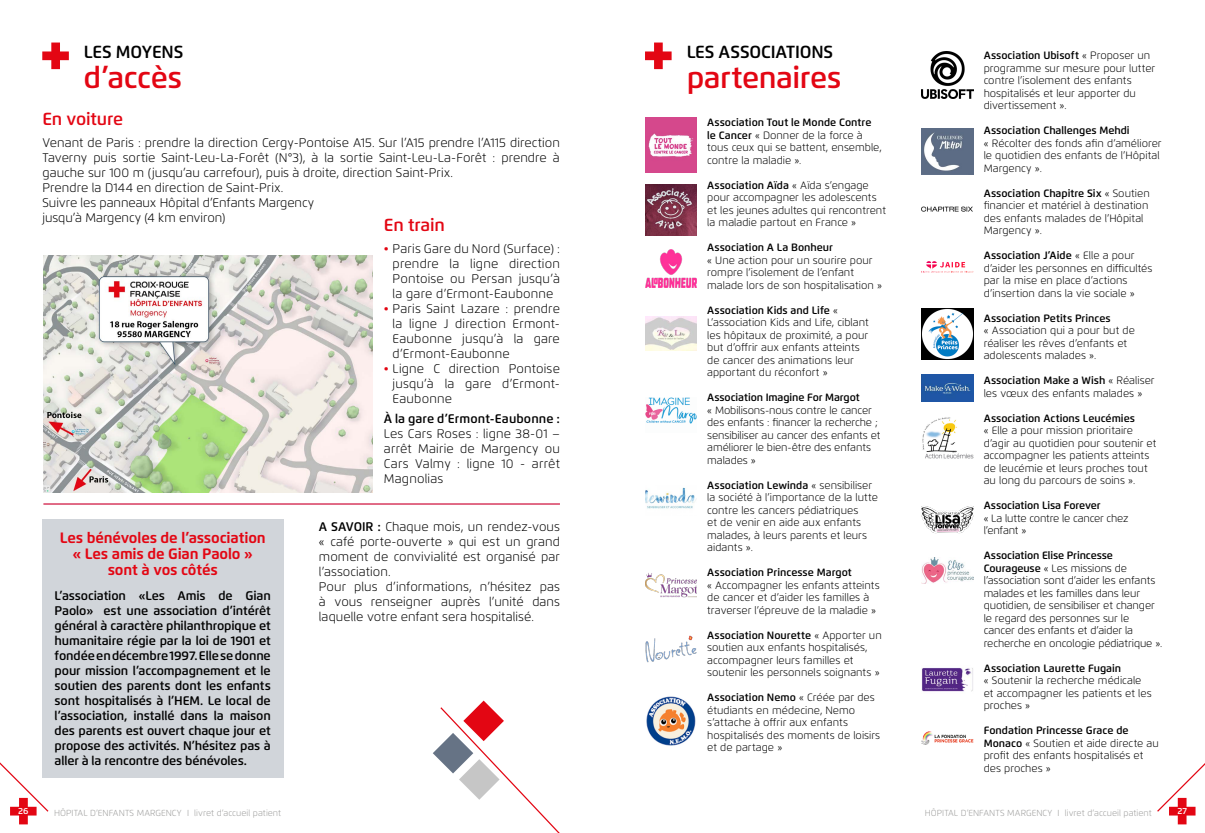
<style>
.page{position:relative;width:1205px;height:833px;background:#fff}
.page>*{position:absolute;margin:0;border:0;box-sizing:border-box;transform-origin:0 0}
.t1{font:600 30px "Flexo";letter-spacing:-.015em;color:#e30613}
.t2{font:600 17.5px "Flexo";letter-spacing:-.01em;color:#000}
.t3{font:600 17.5px "Flexo";letter-spacing:-.01em;color:#e30613}
.t4{font:700 15px/16.2px "Flexo";letter-spacing:-.01em;color:#e30613;text-align:center}
.t5{font:300 12.5px/15px "Flexo";letter-spacing:.005em;color:#000;text-align:justify}
.t6{font:600 12.5px/15px "Flexo";letter-spacing:-.005em;color:#000;text-align:justify}
.t7{font:300 10.62px/12.5px "Flexo";color:#000}
.t8{font:600 10.62px "Flexo";color:#000}
.t9{font:300 10.62px/12.5px "Flexo";letter-spacing:-.02em;color:#000}
.t10{font:300 8.75px "Flexo";color:#9d9d9c}
.t11{font:600 8.75px "Flexo";color:#fff}
.s1{color:#e30613}
.s2{font-weight:600}
</style>
<div class="page">
<svg style="left:42px;top:43px;width:27px;height:26px"></svg>
<svg style="left:645px;top:43px;width:26px;height:26px"></svg>
<div style="left:42px;top:519px;width:241px;height:259px;background:#d1d5da"></div>
<hr style="left:43px;top:503px;width:517px;height:1px;background:#cf1540">
<img style="left:645px;top:118px;width:51px;height:55px">
<img style="left:645px;top:184px;width:51px;height:51px">
<img style="left:645px;top:250px;width:51px;height:37px">
<img style="left:645px;top:316px;width:51px;height:34px">
<img style="left:645px;top:397px;width:51px;height:27px">
<img style="left:645px;top:487px;width:51px;height:22px">
<img style="left:645px;top:573px;width:51px;height:24px">
<img style="left:645px;top:635px;width:51px;height:28px">
<img style="left:646px;top:696px;width:50px;height:50px">
<img style="left:921px;top:51px;width:52px;height:47px">
<img style="left:921px;top:128px;width:52px;height:46px">
<img style="left:921px;top:206px;width:52px;height:6px">
<img style="left:921px;top:261px;width:52px;height:12px">
<img style="left:921px;top:309px;width:52px;height:51px">
<img style="left:921px;top:374px;width:52px;height:28px">
<img style="left:921px;top:506px;width:52px;height:27px">
<img style="left:922px;top:417px;width:51px;height:41px">
<img style="left:921px;top:558px;width:52px;height:25px">
<img style="left:922px;top:668px;width:51px;height:24px">
<img style="left:921px;top:731px;width:52px;height:13px">
<svg style="left:433px;top:700px;width:127px;height:133px"></svg>
<img style="left:43px;top:255px;width:329px;height:237px">
<div style="left:1178px;top:798px;width:8px;height:26px;background:#e30613"></div>
<div style="left:1169px;top:806px;width:26px;height:9px;background:#e30613"></div>
<svg style="left:1157px;top:763px;width:48px;height:50px"></svg>
<div style="left:19px;top:798px;width:9px;height:26px;background:#e30613"></div>
<div style="left:10px;top:806px;width:27px;height:9px;background:#e30613"></div>
<svg style="left:0;top:762px;width:49px;height:51px"></svg>
<h2 class="t2" style="left:84px;top:41px;width:101px">LES MOYENS</h2>
<h1 class="t1" style="left:84px;top:59px;width:100px">d’accès</h1>
<h2 class="t3" style="left:43px;top:108px;width:82px">En voiture</h2>
<p class="t5" style="left:43px;top:136px;width:519px;text-align:left">Venant de Paris : prendre la direction Cergy-Pontoise A15. Sur l’A15 prendre l’A115 direction Taverny puis sortie Saint-Leu-La-Forêt (N°3), à la sortie Saint-Leu-La-Forêt : prendre à gauche sur 100 m (jusqu’au carrefour), puis à droite, direction Saint-Prix.<br>Prendre la D144 en direction de Saint-Prix.<br>Suivre les panneaux Hôpital d’Enfants Margency<br>jusqu’à Margency (4 km environ)</p>
<h2 class="t3" style="left:384px;top:214px;width:63px">En train</h2>
<p class="t5" style="left:393px;top:241px;width:169px;text-indent:-9px"><span class="s1">•</span> Paris Gare du Nord (Surface) : prendre la ligne direction Pontoise ou Persan jusqu’à la gare d’Ermont-Eaubonne</p>
<p class="t5" style="left:393px;top:301px;width:169px;text-indent:-9px"><span class="s1">•</span> Paris Saint Lazare : prendre la ligne J direction Ermont-Eaubonne jusqu’à la gare d’Ermont-Eaubonne</p>
<p class="t5" style="left:393px;top:361px;width:169px;text-indent:-9px"><span class="s1">•</span> Ligne C direction Pontoise jusqu’à la gare d’Ermont-Eaubonne</p>
<p class="t6" style="left:384px;top:411px;width:178px">À la gare d’Ermont-Eaubonne :</p>
<p class="t5" style="left:384px;top:426px;width:177px">Les Cars Roses : ligne 38-01 – arrêt Mairie de Margency ou Cars Valmy : ligne 10 - arrêt Magnolias</p>
<p class="t5" style="left:319px;top:519px;width:242px;text-align:left"><span class="s2">A SAVOIR :</span> Chaque mois, un rendez-vous « café porte-ouverte » qui est un grand moment de convivialité est organisé par l’association.<br>Pour plus d’informations, n’hésitez pas à vous renseigner auprès l’unité dans laquelle votre enfant sera hospitalisé.</p>
<h3 class="t4" style="left:60px;top:529px;width:207px">Les bénévoles de l’association « Les amis de Gian Paolo » sont à vos côtés</h3>
<p class="t6" style="left:55px;top:588px;width:218px">L’association «Les Amis de Gian Paolo» est une association d’intérêt général à caractère philanthropique et humanitaire régie par la loi de 1901 et fondée en décembre 1997. Elle se donne pour mission l’accompagnement et le soutien des parents dont les enfants sont hospitalisés à l’HEM. Le local de l’association, installé dans la maison des parents est ouvert chaque jour et propose des activités. N’hésitez pas à aller à la rencontre des bénévoles.</p>
<h2 class="t2" style="left:687px;top:41px;width:148px">LES ASSOCIATIONS</h2>
<h1 class="t1" style="left:687px;top:59px;width:156px">partenaires</h1>
<p class="t7" style="left:707px;top:116px;width:176px"><span class="s2">Association Tout le Monde Contre le Cancer</span> « Donner de la force à tous ceux qui se battent, ensemble, contre la maladie ».</p>
<p class="t7" style="left:707px;top:179px;width:180px"><span class="s2">Association Aïda</span> « Aïda s’engage pour accompagner les adolescents et les jeunes adultes qui rencontrent la maladie partout en France »</p>
<p class="t8" style="left:707px;top:241px;width:127px">Association A La Bonheur</p>
<p class="t7" style="left:707px;top:254px;width:176px">« Une action pour un sourire pour rompre l’isolement de l’enfant malade lors de son hospitalisation »</p>
<p class="t7" style="left:707px;top:304px;width:163px"><span class="s2">Association Kids and Life</span> «<br>L’association Kids and Life, ciblant les hôpitaux de proximité, a pour but d’offrir aux enfants atteints de cancer des animations leur apportant du réconfort »</p>
<p class="t8" style="left:707px;top:391px;width:154px">Association Imagine For Margot</p>
<p class="t7" style="left:707px;top:404px;width:175px">« Mobilisons-nous contre le cancer des enfants : financer la recherche ; sensibiliser au cancer des enfants et améliorer le bien-être des enfants malades »</p>
<p class="t7" style="left:707px;top:479px;width:172px"><span class="s2">Association Lewinda</span> « sensibiliser la société à l’importance de la lutte contre les cancers pédiatriques<br>et de venir en aide aux enfants malades, à leurs parents et leurs aidants ».</p>
<p class="t8" style="left:707px;top:566px;width:146px">Association Princesse Margot</p>
<p class="t7" style="left:707px;top:579px;width:174px">« Accompagner les enfants atteints de cancer et d’aider les familles à traverser l’épreuve de la maladie »</p>
<p class="t7" style="left:707px;top:629px;width:176px"><span class="s2">Association Nourette</span> « Apporter un soutien aux enfants hospitalisés, accompagner leurs familles et soutenir les personnels soignants »</p>
<p class="t7" style="left:707px;top:691px;width:174px"><span class="s2">Association Nemo</span> « Créée par des étudiants en médecine, Nemo s’attache à offrir aux enfants hospitalisés des moments de loisirs et de partage »</p>
<p class="t7" style="left:983px;top:49px;width:173px"><span class="s2">Association Ubisoft</span> « Proposer un programme sur mesure pour lutter contre l’isolement des enfants hospitalisés et leur apporter du divertissement ».</p>
<p class="t8" style="left:983px;top:124px;width:148px">Association Challenges Mehdi</p>
<p class="t7" style="left:983px;top:137px;width:179px">« Récolter des fonds afin d’améliorer le quotidien des enfants de l’Hôpital<br>Margency ».</p>
<p class="t7" style="left:983px;top:187px;width:168px"><span class="s2">Association Chapitre Six</span> « Soutien financier et matériel à destination des enfants malades de l’Hôpital<br>Margency ».</p>
<p class="t7" style="left:983px;top:249px;width:170px"><span class="s2">Association J’Aide</span> « Elle a pour d’aider les personnes en difficultés par la mise en place d’actions d’insertion dans la vie sociale »</p>
<p class="t8" style="left:983px;top:311px;width:129px">Association Petits Princes</p>
<p class="t7" style="left:983px;top:324px;width:153px">« Association qui a pour but de réaliser les rêves d’enfants et adolescents malades ».</p>
<p class="t7" style="left:983px;top:374px;width:172px"><span class="s2">Association Make a Wish</span> « Réaliser les vœux des enfants malades »</p>
<p class="t8" style="left:983px;top:411px;width:153px">Association Actions Leucémies</p>
<p class="t7" style="left:983px;top:424px;width:174px">« Elle a pour mission prioritaire d’agir au quotidien pour soutenir et accompagner les patients atteints de leucémie et leurs proches tout au long du parcours de soins ».</p>
<p class="t8" style="left:983px;top:499px;width:118px">Association Lisa Forever</p>
<p class="t9" style="left:983px;top:511px;width:146px">« La lutte contre le cancer chez l’enfant »</p>
<p class="t7" style="left:983px;top:549px;width:180px"><span class="s2">Association Elise Princesse Courageuse</span> « Les missions de l’association sont d’aider les enfants malades et les familles dans leur quotidien, de sensibiliser et changer le regard des personnes sur le cancer des enfants et d’aider la recherche en oncologie pédiatrique ».</p>
<p class="t8" style="left:983px;top:661px;width:139px">Association Laurette Fugain</p>
<p class="t7" style="left:983px;top:674px;width:169px">« Soutenir la recherche médicale et accompagner les patients et les proches »</p>
<p class="t7" style="left:983px;top:724px;width:177px"><span class="s2">Fondation Princesse Grace de<br>Monaco</span> « Soutien et aide directe au profit des enfants hospitalisés et des proches »</p>
<p class="t11" style="left:18px;top:805px;width:12px">26</p>
<p class="t10" style="left:54px;top:807px;width:228px">HÔPITAL D’ENFANTS MARGENCY I livret d’accueil patient</p>
<p class="t10" style="left:925px;top:807px;width:228px">HÔPITAL D’ENFANTS MARGENCY I livret d’accueil patient</p>
<p class="t11" style="left:1177px;top:805px;width:11px">27</p>
</div>
